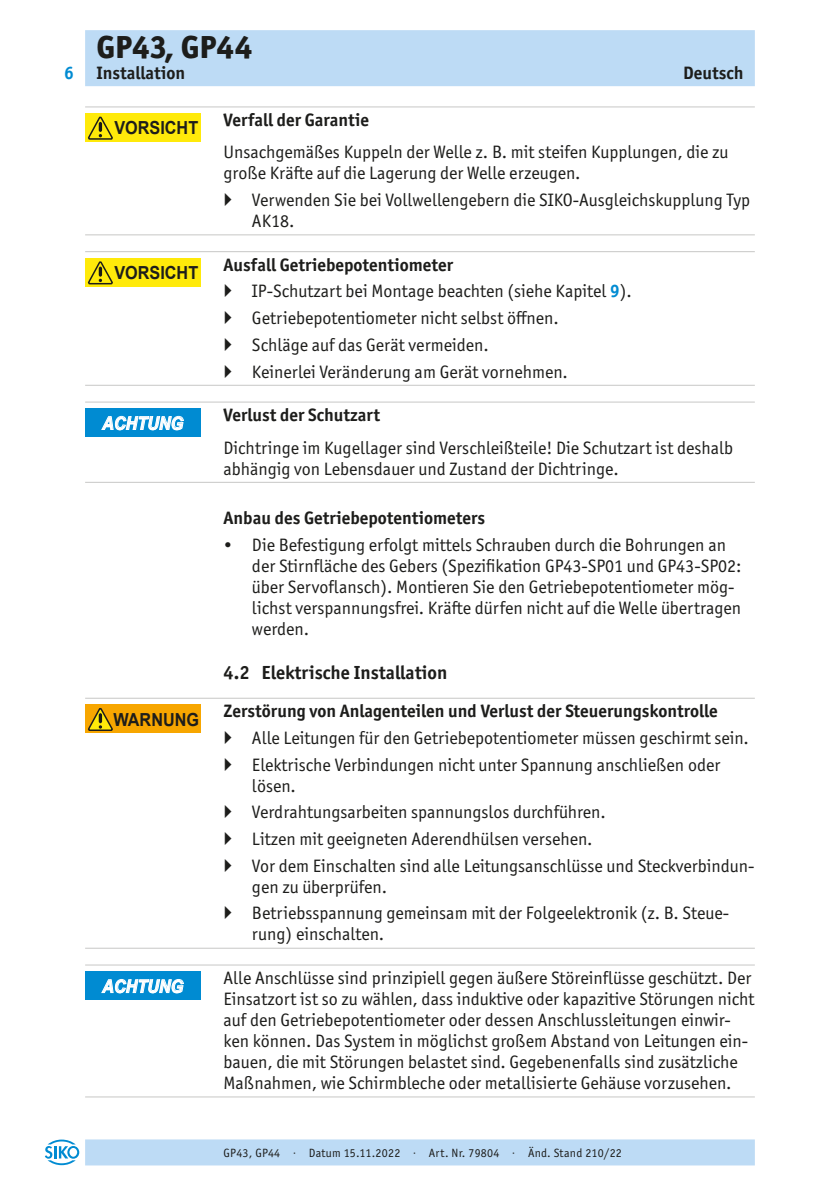
<style>
.page{position:relative;width:840px;height:1191px;background:#fff}
.page>*{position:absolute;margin:0;border:0;box-sizing:border-box;transform-origin:0 0}
.t1{font:800 32px "Officina Sans ITC Pro";color:#1d1d1b}
.t2{font:700 19px "Officina Sans ITC Pro";color:#1d1d1b}
.t3{font:18px/21px "Officina Sans ITC Pro";color:#1d1d1b}
.t4{font:700 18px "Officina Sans ITC Pro";color:#1d1d1b}
.t5{font:700 18px "Arial";color:#1d1d1b;scale:.9 1}
.t6{font:italic 700 18px "Arial";color:#fff;scale:.9 1}
.t7{font:700 18px "Officina Sans ITC Pro";color:#008bd2}
.t8{font:12px "Officina Sans ITC Pro";letter-spacing:.02em;color:#1d1d1b}
.s1{font-weight:700}
.s2{font-weight:700;color:#008bd2}
</style>
<div class="page">
<div style="left:85px;top:30px;width:669px;height:56px;background:#bddbf5"></div>
<div style="left:85px;top:1139px;width:669px;height:26px;background:#bddbf5"></div>
<svg style="left:45px;top:1139px;width:34px;height:26px"></svg>
<hr style="left:85px;top:106px;width:669px;height:1px;background:#c7c7c6">
<hr style="left:85px;top:234px;width:669px;height:1px;background:#c7c7c6">
<hr style="left:85px;top:251px;width:669px;height:1px;background:#c7c7c6">
<hr style="left:85px;top:385px;width:669px;height:1px;background:#c7c7c6">
<hr style="left:85px;top:402px;width:669px;height:1px;background:#c7c7c6">
<hr style="left:85px;top:482px;width:669px;height:1px;background:#c7c7c6">
<hr style="left:85px;top:698px;width:669px;height:1px;background:#c7c7c6">
<hr style="left:85px;top:947px;width:669px;height:1px;background:#c7c7c6">
<hr style="left:85px;top:964px;width:669px;height:1px;background:#c7c7c6">
<hr style="left:85px;top:1096px;width:669px;height:1px;background:#c7c7c6">
<div style="left:85px;top:113px;width:116px;height:29px;background:#ffea0a"></div>
<svg style="left:88px;top:116px;width:25px;height:24px"></svg>
<div style="left:85px;top:258px;width:116px;height:28px;background:#ffea0a"></div>
<svg style="left:87px;top:261px;width:26px;height:24px"></svg>
<div style="left:85px;top:408px;width:116px;height:29px;background:#008bd2"></div>
<svg style="left:102px;top:416px;width:81px;height:14px"></svg>
<div style="left:85px;top:704px;width:116px;height:29px;background:#f7a600"></div>
<svg style="left:87px;top:708px;width:26px;height:23px"></svg>
<div style="left:85px;top:971px;width:116px;height:29px;background:#008bd2"></div>
<svg style="left:102px;top:979px;width:81px;height:14px"></svg>
<p class="t7" style="left:64px;top:62px;width:11px">6</p>
<h1 class="t1" style="left:96px;top:26px;width:157px">GP43, GP44</h1>
<p class="t4" style="left:96px;top:62px;width:90px">Installation</p>
<p class="t4" style="left:682px;top:62px;width:62px">Deutsch</p>
<p class="t5" style="left:114px;top:116px;width:95px">VORSICHT</p>
<p class="t5" style="left:114px;top:261px;width:95px">VORSICHT</p>
<p class="t6" style="left:102px;top:411px;width:92px">ACHTUNG</p>
<p class="t5" style="left:113px;top:707px;width:97px">WARNUNG</p>
<p class="t6" style="left:102px;top:974px;width:92px">ACHTUNG</p>
<p class="t4" style="left:223px;top:109px;width:147px">Verfall der Garantie</p>
<p class="t3" style="left:223px;top:142px;width:506px">Unsachgemäßes Kuppeln der Welle z. B. mit steifen Kupplungen, die zu große Kräfte auf die Lagerung der Welle erzeugen.</p>
<p class="t3" style="left:252px;top:189px;width:499px">Verwenden Sie bei Vollwellengebern die SIKO-Ausgleichskupplung Typ<br>AK18.</p>
<p class="t3" style="left:252px;top:251px;width:381px;line-height:26.6px;text-indent:-28px"><span class="s1">Ausfall Getriebepotentiometer<br></span>IP-Schutzart bei Montage beachten (siehe Kapitel <span class="s2">9</span>).<br>Getriebepotentiometer nicht selbst öffnen.<br>Schläge auf das Gerät vermeiden.<br>Keinerlei Veränderung am Gerät vornehmen.</p>
<p class="t4" style="left:223px;top:404px;width:158px">Verlust der Schutzart</p>
<p class="t3" style="left:223px;top:437px;width:511px">Dichtringe im Kugellager sind Verschleißteile! Die Schutzart ist deshalb abhängig von Lebensdauer und Zustand der Dichtringe.</p>
<p class="t4" style="left:223px;top:506px;width:263px">Anbau des Getriebepotentiometers</p>
<p class="t3" style="left:252px;top:534px;width:490px;text-indent:-28px">• Die Befestigung erfolgt mittels Schrauben durch die Bohrungen an der Stirnfläche des Gebers (Spezifikation GP43-SP01 und GP43-SP02: über Servoflansch). Montieren Sie den Getriebepotentiometer mög&shy;lichst verspannungsfrei. Kräfte dürfen nicht auf die Welle übertragen werden.</p>
<p class="t2" style="left:223px;top:661px;width:225px">4.2 Elektrische Installation</p>
<p class="t4" style="left:223px;top:700px;width:495px">Zerstörung von Anlagenteilen und Verlust der Steuerungskontrolle</p>
<p class="t3" style="left:252px;top:724px;width:498px;line-height:26.6px">Alle Leitungen für den Getriebepotentiometer müssen geschirmt sein.<br>Elektrische Verbindungen nicht unter Spannung anschließen oder</p>
<p class="t3" style="left:252px;top:772px;width:504px;line-height:26.6px">lösen.<br>Verdrahtungsarbeiten spannungslos durchführen.<br>Litzen mit geeigneten Aderendhülsen versehen.<br>Vor dem Einschalten sind alle Leitungsanschlüsse und Steckverbindun-</p>
<p class="t3" style="left:252px;top:873px;width:478px;line-height:26.6px">gen zu überprüfen.<br>Betriebsspannung gemeinsam mit der Folgeelektronik (z. B. Steue-</p>
<p class="t3" style="left:252px;top:923px;width:134px">rung) einschalten.</p>
<p class="t3" style="left:223px;top:967px;width:532px">Alle Anschlüsse sind prinzipiell gegen äußere Störeinflüsse geschützt. Der Einsatzort ist so zu wählen, dass induktive oder kapazitive Störungen nicht auf den Getriebepotentiometer oder dessen Anschlussleitungen einwir&shy;ken können. Das System in möglichst großem Abstand von Leitungen ein&shy;bauen, die mit Störungen belastet sind. Gegebenenfalls sind zusätzliche Maßnahmen, wie Schirmbleche oder metallisierte Gehäuse vorzusehen.</p>
<p class="t8" style="left:223px;top:1145px;width:399px">GP43, GP44 · Datum 15.11.2022 · Art. Nr. 79804 · Änd. Stand 210/22</p>
</div>
